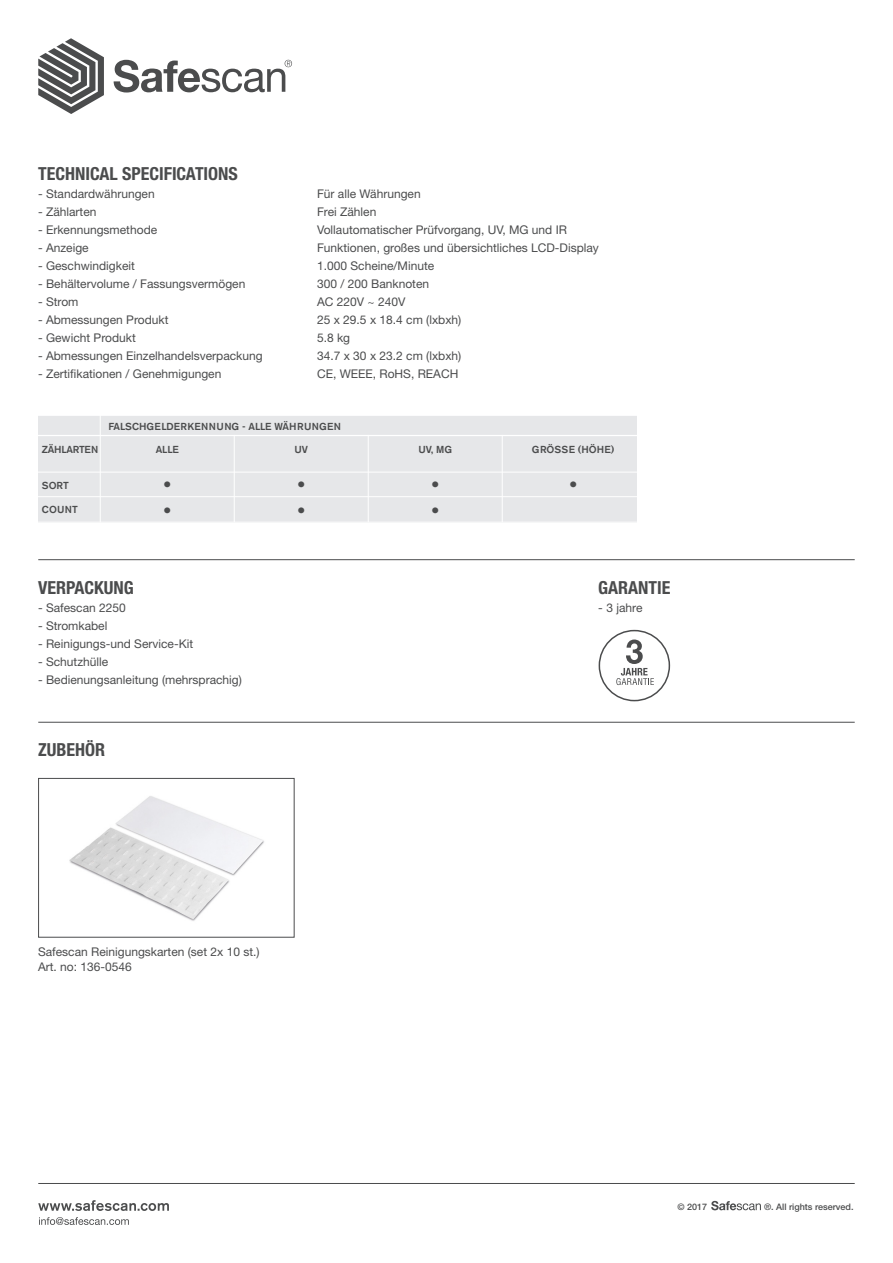
<style>
.page{position:relative;width:893px;height:1263px;background:#fff}
.page>*{position:absolute;margin:0;border:0;box-sizing:border-box;transform-origin:0 0}
.t1{font:700 18.9px/25.7px "Akzidenz Grotesk BE";color:#4b4c4d}
.t2{font:700 condensed 18px "Helvetica Neue LT Std";color:#4b4c4d}
.t3{font:12px/15px "Helvetica Neue LT Std";color:#4b4c4d}
.t4{font:500 10.05px "Akzidenz Grotesk BE";color:#4b4c4d}
.t5{font:500 10.05px "Akzidenz Grotesk BE";letter-spacing:-.03em;color:#4b4c4d}
.t6{font:500 9px "Helvetica Neue LT Std";color:#4b4c4d}
</style>
<div class="page">
<hr style="left:38px;top:722px;width:817px;height:1px;background:#4b4c4d">
<hr style="left:38px;top:1183px;width:817px;height:1px;background:#4b4c4d">
<hr style="left:38px;top:559px;width:817px;height:1px;background:#4b4c4d">
<svg style="left:38px;top:1200px;width:131px;height:11px"></svg>
<svg style="left:39px;top:1217px;width:90px;height:8px"></svg>
<svg style="left:38px;top:38px;width:66px;height:76px"></svg>
<svg style="left:114px;top:60px;width:178px;height:33px"></svg>
<svg style="left:711px;top:1201px;width:50px;height:9px"></svg>
<img style="left:69px;top:796px;width:195px;height:125px">
<div style="left:38px;top:778px;width:256px;height:159px;border:1px solid #4b4c4d"></div>
<div style="left:599px;top:630px;width:71px;height:71px;border:2px solid #4b4c4d;border-radius:50%"></div>
<svg style="left:616px;top:639px;width:38px;height:46px"></svg>
<div style="left:38px;top:415px;width:598px;height:107px;background:#e6e7e9"></div>
<hr style="left:33px;top:415px;width:607px;height:1px;background:#fff">
<hr style="left:33px;top:472px;width:607px;height:1px;background:#fff">
<hr style="left:33px;top:496px;width:607px;height:1px;background:#fff">
<hr style="left:33px;top:435px;width:607px;height:1px;background:#fff">
<hr style="left:100px;top:415px;width:1px;height:107px;background:#fff">
<hr style="left:234px;top:435px;width:1px;height:87px;background:#fff">
<hr style="left:368px;top:435px;width:1px;height:87px;background:#fff">
<hr style="left:502px;top:435px;width:1px;height:87px;background:#fff">
<h2 class="t2" style="left:38px;top:163px;width:201px">TECHNICAL SPECIFICATIONS</h2>
<p class="t3" style="left:38px;top:186px;width:118px">- Standardwährungen</p>
<p class="t3" style="left:317px;top:186px;width:105px">Für alle Währungen</p>
<p class="t3" style="left:38px;top:204px;width:60px">- Zählarten</p>
<p class="t3" style="left:317px;top:204px;width:61px">Frei Zählen</p>
<p class="t3" style="left:38px;top:222px;width:121px">- Erkennungsmethode</p>
<p class="t3" style="left:317px;top:222px;width:251px">Vollautomatischer Prüfvorgang, UV, MG und IR</p>
<p class="t3" style="left:38px;top:240px;width:52px">- Anzeige</p>
<p class="t3" style="left:317px;top:240px;width:283px">Funktionen, großes und übersichtliches LCD-Display</p>
<p class="t3" style="left:38px;top:258px;width:98px">- Geschwindigkeit</p>
<p class="t3" style="left:317px;top:258px;width:119px">1.000 Scheine/Minute</p>
<p class="t3" style="left:38px;top:276px;width:209px">- Behältervolume / Fassungsvermögen</p>
<p class="t3" style="left:317px;top:276px;width:114px">300 / 200 Banknoten</p>
<p class="t3" style="left:38px;top:294px;width:42px">- Strom</p>
<p class="t3" style="left:317px;top:294px;width:90px">AC 220V ~ 240V</p>
<p class="t3" style="left:38px;top:312px;width:132px">- Abmessungen Produkt</p>
<p class="t3" style="left:317px;top:312px;width:146px">25 x 29.5 x 18.4 cm (lxbxh)</p>
<p class="t3" style="left:38px;top:330px;width:99px">- Gewicht Produkt</p>
<p class="t3" style="left:317px;top:330px;width:35px">5.8 kg</p>
<p class="t3" style="left:38px;top:348px;width:226px">- Abmessungen Einzelhandelsverpackung</p>
<p class="t3" style="left:317px;top:348px;width:146px">34.7 x 30 x 23.2 cm (lxbxh)</p>
<p class="t3" style="left:38px;top:366px;width:185px">- Zertifikationen / Genehmigungen</p>
<p class="t3" style="left:317px;top:366px;width:143px">CE, WEEE, RoHS, REACH</p>
<p class="t5" style="left:42px;top:443px;width:58px">ZÄHLARTEN</p>
<p class="t4" style="left:42px;top:479px;width:28px">SORT</p>
<p class="t4" style="left:42px;top:503px;width:37px">COUNT</p>
<p class="t4" style="left:109px;top:420px;width:234px">FALSCHGELDERKENNUNG - ALLE WÄHRUNGEN</p>
<p class="t4" style="left:156px;top:443px;width:25px">ALLE</p>
<h1 class="t1" style="left:164px;top:472px;width:8px">• •</h1>
<p class="t4" style="left:294px;top:443px;width:15px">UV</p>
<h1 class="t1" style="left:298px;top:472px;width:8px">• •</h1>
<h2 class="t2" style="left:38px;top:577px;width:97px">VERPACKUNG</h2>
<p class="t3" style="left:38px;top:600px;width:89px">- Safescan 2250</p>
<p class="t3" style="left:38px;top:618px;width:71px">- Stromkabel</p>
<p class="t3" style="left:38px;top:636px;width:157px">- Reinigungs-und Service-Kit</p>
<p class="t3" style="left:38px;top:654px;width:72px">- Schutzhülle</p>
<p class="t3" style="left:38px;top:672px;width:205px">- Bedienungsanleitung (mehrsprachig)</p>
<h2 class="t2" style="left:38px;top:739px;width:69px">ZUBEHÖR</h2>
<p class="t3" style="left:38px;top:944px;width:223px">Safescan Reinigungskarten (set 2x 10 st.)<br>Art. no: 136-0546</p>
<p class="t4" style="left:418px;top:443px;width:35px">UV, MG</p>
<h1 class="t1" style="left:432px;top:472px;width:8px">• •</h1>
<p class="t4" style="left:532px;top:443px;width:84px">GRÖSSE (HÖHE)</p>
<h1 class="t1" style="left:570px;top:472px;width:8px">•</h1>
<h2 class="t2" style="left:598px;top:577px;width:74px">GARANTIE</h2>
<p class="t3" style="left:598px;top:600px;width:46px">- 3 jahre</p>
<p class="t6" style="left:678px;top:1202px;width:31px">© 2017</p>
<p class="t6" style="left:764px;top:1202px;width:91px">®. All rights reserved.</p>
</div>
